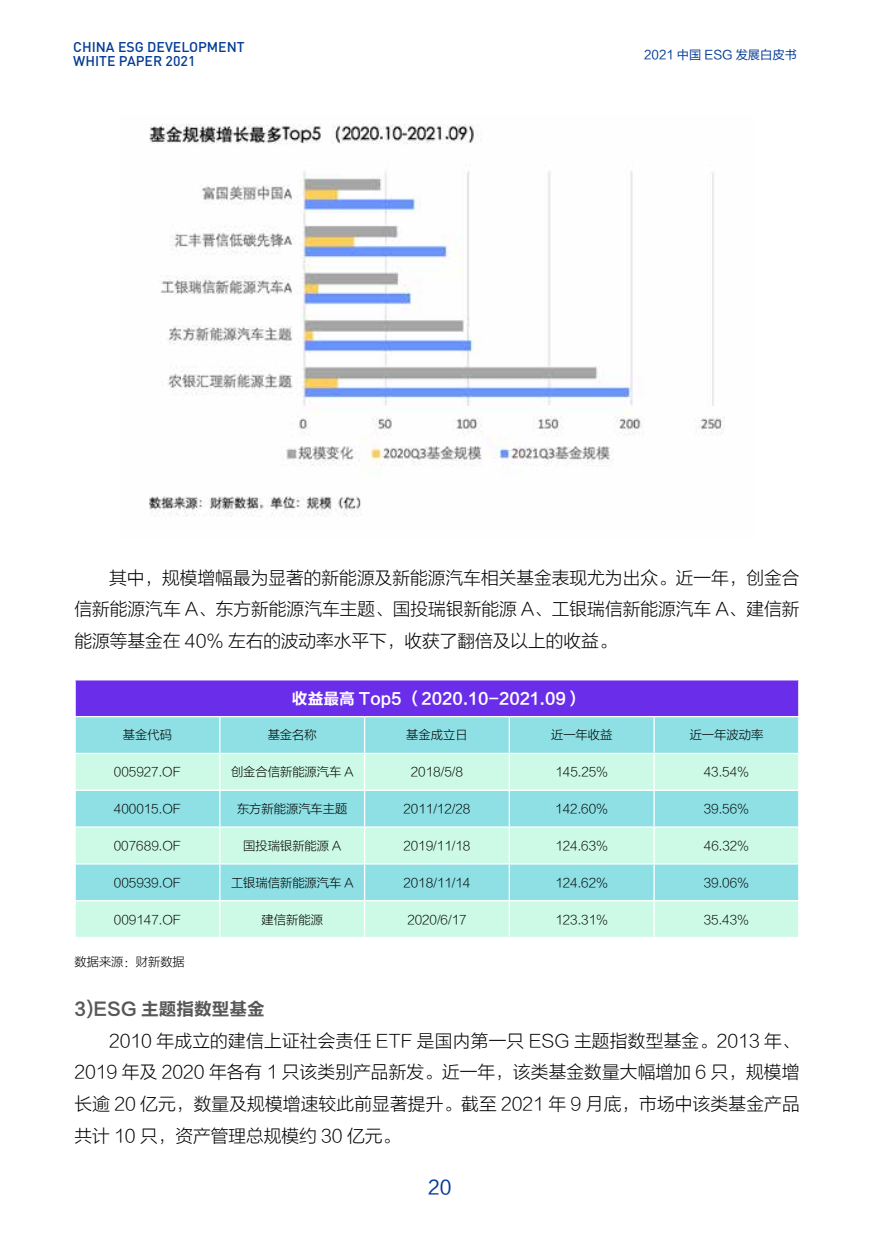
<style>
.page{position:relative;width:874px;height:1241px;background:#fff}
.page>*{position:absolute;margin:0;border:0;box-sizing:border-box;transform-origin:0 0}
.t1{font:19.25px "FZLTHK GBK1 0";color:#053c96}
.t2{font:17.68px/31.5px "FZLTXHJW GB1 0";letter-spacing:.005em;color:#000;text-align:justify}
.t3{font:17.68px "FZLTCHK GBK1 0";color:#595757}
.t4{font:15.75px "FZLTCHK GBK1 0";color:#fff}
.t5{font:500 14px/14px "DIN";color:#053c96}
.t6{font:12.25px "FZLTXHJW GB1 0";color:#000}
.t7{font:12.25px "FZLTHK GBK1 0";color:#053c96}
</style>
<div class="page">
<img style="left:149px;top:124px;width:576px;height:393px">
<div style="left:75px;top:679px;width:723px;height:37px;background:#6a2dea"></div>
<div style="left:76px;top:717px;width:721px;height:35px;background:#8ee0e4"></div>
<svg style="left:76px;top:754px;width:721px;height:182px;background:#b5efe5"></svg>
<hr style="left:74px;top:680px;width:2px;height:35px;background:#fff">
<hr style="left:74px;top:679px;width:146px;height:1px;background:#fff">
<hr style="left:220px;top:679px;width:144px;height:1px;background:#fff">
<hr style="left:364px;top:679px;width:145px;height:1px;background:#fff">
<hr style="left:509px;top:679px;width:144px;height:1px;background:#fff">
<hr style="left:653px;top:679px;width:146px;height:1px;background:#fff">
<hr style="left:797px;top:680px;width:2px;height:35px;background:#fff">
<hr style="left:74px;top:715px;width:146px;height:2px;background:#fff">
<hr style="left:220px;top:715px;width:144px;height:2px;background:#fff">
<hr style="left:364px;top:715px;width:145px;height:2px;background:#fff">
<hr style="left:509px;top:715px;width:144px;height:2px;background:#fff">
<hr style="left:653px;top:715px;width:146px;height:2px;background:#fff">
<hr style="left:219px;top:717px;width:1px;height:35px;background:#fff">
<hr style="left:364px;top:717px;width:1px;height:35px;background:#fff">
<hr style="left:508px;top:717px;width:1px;height:35px;background:#fff">
<hr style="left:653px;top:717px;width:1px;height:35px;background:#fff">
<hr style="left:219px;top:790px;width:1px;height:36px;background:#fff">
<hr style="left:364px;top:790px;width:1px;height:36px;background:#fff">
<hr style="left:508px;top:790px;width:1px;height:36px;background:#fff">
<hr style="left:653px;top:790px;width:1px;height:36px;background:#fff">
<hr style="left:219px;top:864px;width:1px;height:35px;background:#fff">
<hr style="left:364px;top:864px;width:1px;height:35px;background:#fff">
<hr style="left:508px;top:864px;width:1px;height:35px;background:#fff">
<hr style="left:653px;top:864px;width:1px;height:35px;background:#fff">
<hr style="left:219px;top:754px;width:1px;height:35px;background:#fff">
<hr style="left:364px;top:754px;width:1px;height:35px;background:#fff">
<hr style="left:508px;top:754px;width:1px;height:35px;background:#fff">
<hr style="left:653px;top:754px;width:1px;height:35px;background:#fff">
<hr style="left:74px;top:789px;width:146px;height:1px;background:#fff">
<hr style="left:220px;top:789px;width:144px;height:1px;background:#fff">
<hr style="left:364px;top:789px;width:145px;height:1px;background:#fff">
<hr style="left:509px;top:789px;width:144px;height:1px;background:#fff">
<hr style="left:653px;top:789px;width:146px;height:1px;background:#fff">
<hr style="left:74px;top:826px;width:146px;height:1px;background:#fff">
<hr style="left:220px;top:826px;width:144px;height:1px;background:#fff">
<hr style="left:364px;top:826px;width:145px;height:1px;background:#fff">
<hr style="left:509px;top:826px;width:144px;height:1px;background:#fff">
<hr style="left:653px;top:826px;width:146px;height:1px;background:#fff">
<hr style="left:219px;top:827px;width:1px;height:36px;background:#fff">
<hr style="left:364px;top:827px;width:1px;height:36px;background:#fff">
<hr style="left:508px;top:827px;width:1px;height:36px;background:#fff">
<hr style="left:653px;top:827px;width:1px;height:36px;background:#fff">
<hr style="left:74px;top:863px;width:146px;height:1px;background:#fff">
<hr style="left:220px;top:863px;width:144px;height:1px;background:#fff">
<hr style="left:364px;top:863px;width:145px;height:1px;background:#fff">
<hr style="left:509px;top:863px;width:144px;height:1px;background:#fff">
<hr style="left:653px;top:863px;width:146px;height:1px;background:#fff">
<hr style="left:74px;top:899px;width:146px;height:2px;background:#fff">
<hr style="left:220px;top:899px;width:144px;height:2px;background:#fff">
<hr style="left:364px;top:899px;width:145px;height:2px;background:#fff">
<hr style="left:509px;top:899px;width:144px;height:2px;background:#fff">
<hr style="left:653px;top:899px;width:146px;height:2px;background:#fff">
<hr style="left:219px;top:901px;width:1px;height:35px;background:#fff">
<hr style="left:364px;top:901px;width:1px;height:35px;background:#fff">
<hr style="left:508px;top:901px;width:1px;height:35px;background:#fff">
<hr style="left:653px;top:901px;width:1px;height:35px;background:#fff">
<p class="t5" style="left:73px;top:40px;width:173px">CHINA ESG DEVELOPMENT<br>WHITE PAPER 2021</p>
<p class="t7" style="left:644px;top:48px;width:154px">2021 中国 ESG 发展白皮书</p>
<p class="t2" style="left:74px;top:562px;width:726px;text-indent:35px">其中，规模增幅最为显著的新能源及新能源汽车相关基金表现尤为出众。近一年，创金合信新能源汽车 A、东方新能源汽车主题、国投瑞银新能源 A、工银瑞信新能源汽车 A、建信新能源等基金在 40% 左右的波动率水平下，收获了翻倍及以上的收益。</p>
<p class="t4" style="left:292px;top:689px;width:291px">收益最高 Top5 （2020.10-2021.09）</p>
<p class="t6" style="left:123px;top:728px;width:50px">基金代码</p>
<p class="t6" style="left:267px;top:728px;width:50px">基金名称</p>
<p class="t6" style="left:406px;top:728px;width:63px">基金成立日</p>
<p class="t6" style="left:550px;top:728px;width:63px">近一年收益</p>
<p class="t6" style="left:689px;top:728px;width:75px">近一年波动率</p>
<p class="t6" style="left:114px;top:765px;width:68px">005927.OF</p>
<p class="t6" style="left:231px;top:765px;width:124px">创金合信新能源汽车 A</p>
<p class="t6" style="left:410px;top:765px;width:54px">2018/5/8</p>
<p class="t6" style="left:555px;top:765px;width:54px">145.25%</p>
<p class="t6" style="left:703px;top:765px;width:47px">43.54%</p>
<p class="t6" style="left:114px;top:802px;width:69px">400015.OF</p>
<p class="t6" style="left:237px;top:802px;width:112px">东方新能源汽车主题</p>
<p class="t6" style="left:403px;top:802px;width:68px">2011/12/28</p>
<p class="t6" style="left:555px;top:802px;width:54px">142.60%</p>
<p class="t6" style="left:703px;top:802px;width:47px">39.56%</p>
<p class="t6" style="left:114px;top:838px;width:69px">007689.OF</p>
<p class="t6" style="left:243px;top:838px;width:99px">国投瑞银新能源 A</p>
<p class="t6" style="left:403px;top:838px;width:68px">2019/11/18</p>
<p class="t6" style="left:555px;top:838px;width:54px">124.63%</p>
<p class="t6" style="left:703px;top:838px;width:47px">46.32%</p>
<p class="t6" style="left:114px;top:875px;width:69px">005939.OF</p>
<p class="t6" style="left:231px;top:875px;width:124px">工银瑞信新能源汽车 A</p>
<p class="t6" style="left:403px;top:875px;width:68px">2018/11/14</p>
<p class="t6" style="left:555px;top:875px;width:54px">124.62%</p>
<p class="t6" style="left:703px;top:875px;width:47px">39.06%</p>
<p class="t6" style="left:114px;top:912px;width:69px">009147.OF</p>
<p class="t6" style="left:261px;top:912px;width:63px">建信新能源</p>
<p class="t6" style="left:407px;top:912px;width:61px">2020/6/17</p>
<p class="t6" style="left:555px;top:912px;width:54px">123.31%</p>
<p class="t6" style="left:703px;top:912px;width:47px">35.43%</p>
<p class="t6" style="left:74px;top:954px;width:112px">数据来源：财新数据</p>
<p class="t3" style="left:74px;top:999px;width:192px">3)ESG 主题指数型基金</p>
<p class="t2" style="left:74px;top:1025px;width:726px;text-indent:35px">2010 年成立的建信上证社会责任 ETF 是国内第一只 ESG 主题指数型基金。2013 年、2019 年及 2020 年各有 1 只该类别产品新发。近一年，该类基金数量大幅增加 6 只，规模增长逾 20 亿元，数量及规模增速较此前显著提升。截至 2021 年 9 月底，市场中该类基金产品共计 10 只，资产管理总规模约 30 亿元。</p>
<p class="t1" style="left:428px;top:1176px;width:25px">20</p>
</div>
